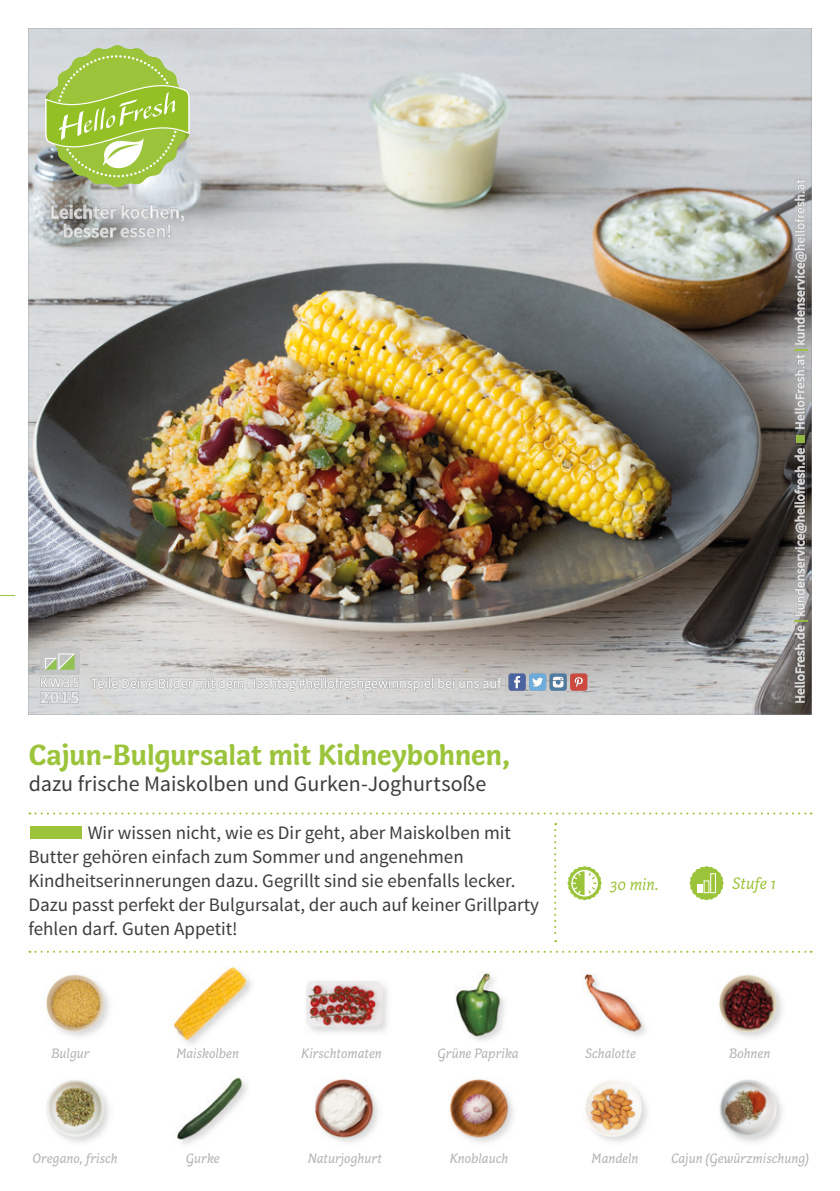
<style>
.page{position:relative;width:840px;height:1191px;background:#fff}
.page>*{position:absolute;margin:0;border:0;box-sizing:border-box;transform-origin:0 0}
.t1{font:700 30px "Capucine Basic";letter-spacing:-.005em;color:#9bc43a}
.t2{font:22px "Source Sans Pro";color:#3d3d3c}
.t3{font:19px/24px "Source Sans Pro";color:#3d3d3c}
.t4{font:italic 17px "Capucine Basic";color:#9bc43a}
.t5{font:italic 14px "Capucine Basic";color:#b2b2b2}
</style>
<div class="page">
<img style="left:28px;top:28px;width:783px;height:686px">
<svg style="left:29px;top:812px;width:782px;height:2px"></svg>
<svg style="left:554px;top:823px;width:2px;height:119px"></svg>
<svg style="left:29px;top:950px;width:782px;height:2px"></svg>
<img style="left:40px;top:677px;width:39px;height:11px">
<img style="left:41px;top:678px;width:38px;height:9px">
<img style="left:40px;top:703px;width:39px;height:1px">
<img style="left:40px;top:691px;width:39px;height:12px">
<img style="left:51px;top:204px;width:131px;height:1px">
<img style="left:51px;top:205px;width:134px;height:17px">
<img style="left:51px;top:205px;width:128px;height:14px">
<img style="left:63px;top:223px;width:108px;height:15px">
<img style="left:64px;top:224px;width:107px;height:14px">
<img style="left:91px;top:677px;width:411px;height:14px">
<img style="left:207px;top:677px;width:127px;height:11px">
<img style="left:334px;top:677px;width:168px;height:11px">
<img style="left:508px;top:673px;width:17px;height:17px">
<svg style="left:514px;top:676px;width:6px;height:12px"></svg>
<img style="left:549px;top:673px;width:17px;height:17px">
<svg style="left:552px;top:677px;width:11px;height:10px"></svg>
<img style="left:528px;top:673px;width:18px;height:17px">
<svg style="left:532px;top:677px;width:11px;height:9px"></svg>
<img style="left:569px;top:673px;width:18px;height:17px">
<svg style="left:574px;top:677px;width:8px;height:10px"></svg>
<svg style="left:0;top:595px;width:15px;height:1px"></svg>
<svg style="left:45px;top:45px;width:144px;height:143px;background:#acc96c"></svg>
<img style="left:794px;top:682px;width:10px;height:21px">
<img style="left:794px;top:662px;width:10px;height:20px">
<img style="left:794px;top:625px;width:10px;height:37px">
<svg style="left:794px;top:620px;width:13px;height:2px"></svg>
<img style="left:805px;top:455px;width:1px;height:161px">
<img style="left:794px;top:445px;width:11px;height:174px">
<img style="left:794px;top:448px;width:10px;height:37px">
<svg style="left:796px;top:435px;width:7px;height:8px"></svg>
<img style="left:794px;top:408px;width:10px;height:21px">
<img style="left:794px;top:389px;width:10px;height:19px">
<img style="left:794px;top:354px;width:10px;height:35px">
<svg style="left:794px;top:349px;width:13px;height:1px"></svg>
<img style="left:805px;top:179px;width:1px;height:166px">
<img style="left:794px;top:179px;width:11px;height:169px">
<img style="left:794px;top:179px;width:10px;height:35px">
<div style="left:30px;top:826px;width:52px;height:12px;background:#9bc43a"></div>
<img style="left:177px;top:1077px;width:70px;height:68px">
<img style="left:315px;top:1079px;width:63px;height:63px">
<img style="left:450px;top:1079px;width:63px;height:63px">
<img style="left:585px;top:1080px;width:62px;height:62px">
<img style="left:719px;top:1079px;width:63px;height:63px">
<img style="left:46px;top:1080px;width:63px;height:63px">
<img style="left:46px;top:974px;width:63px;height:63px">
<img style="left:185px;top:975px;width:66px;height:69px">
<img style="left:173px;top:967px;width:75px;height:74px">
<img style="left:306px;top:978px;width:76px;height:57px">
<img style="left:455px;top:972px;width:50px;height:69px">
<img style="left:584px;top:974px;width:62px;height:62px">
<img style="left:719px;top:975px;width:63px;height:62px">
<img style="left:40px;top:649px;width:39px;height:25px">
<svg style="left:45px;top:653px;width:30px;height:17px"></svg>
<svg style="left:567px;top:866px;width:34px;height:34px"></svg>
<svg style="left:689px;top:866px;width:34px;height:34px"></svg>
<div style="left:710px;top:873px;width:5px;height:20px;border:1px solid #fff"></div>
<h1 class="t1" style="left:29px;top:731px;width:482px">Cajun-Bulgursalat mit Kidneybohnen,</h1>
<p class="t2" style="left:29px;top:770px;width:459px">dazu frische Maiskolben und Gurken-Joghurtsoße</p>
<p class="t3" style="left:28px;top:820px;width:512px;text-indent:59px">Wir wissen nicht, wie es Dir geht, aber Maiskolben mit Butter gehören einfach zum Sommer und angenehmen Kindheitserinnerungen dazu. Gegrillt sind sie ebenfalls lecker.<br>Dazu passt perfekt der Bulgursalat, der auch auf keiner Grillparty fehlen darf. Guten Appetit!</p>
<p class="t4" style="left:609px;top:871px;width:50px">30 min.</p>
<p class="t4" style="left:731px;top:871px;width:45px">Stufe 1</p>
<p class="t5" style="left:51px;top:1042px;width:40px">Bulgur</p>
<p class="t5" style="left:176px;top:1042px;width:64px">Maiskolben</p>
<p class="t5" style="left:301px;top:1042px;width:82px">Kirschtomaten</p>
<p class="t5" style="left:437px;top:1042px;width:83px">Grüne Paprika</p>
<p class="t5" style="left:584px;top:1042px;width:53px">Schalotte</p>
<p class="t5" style="left:728px;top:1042px;width:43px">Bohnen</p>
<p class="t5" style="left:32px;top:1148px;width:87px">Oregano, frisch</p>
<p class="t5" style="left:186px;top:1148px;width:35px">Gurke</p>
<p class="t5" style="left:308px;top:1148px;width:75px">Naturjoghurt</p>
<p class="t5" style="left:449px;top:1148px;width:60px">Knoblauch</p>
<p class="t5" style="left:591px;top:1148px;width:49px">Mandeln</p>
<p class="t5" style="left:670px;top:1148px;width:140px">Cajun (Gewürzmischung)</p>
</div>
